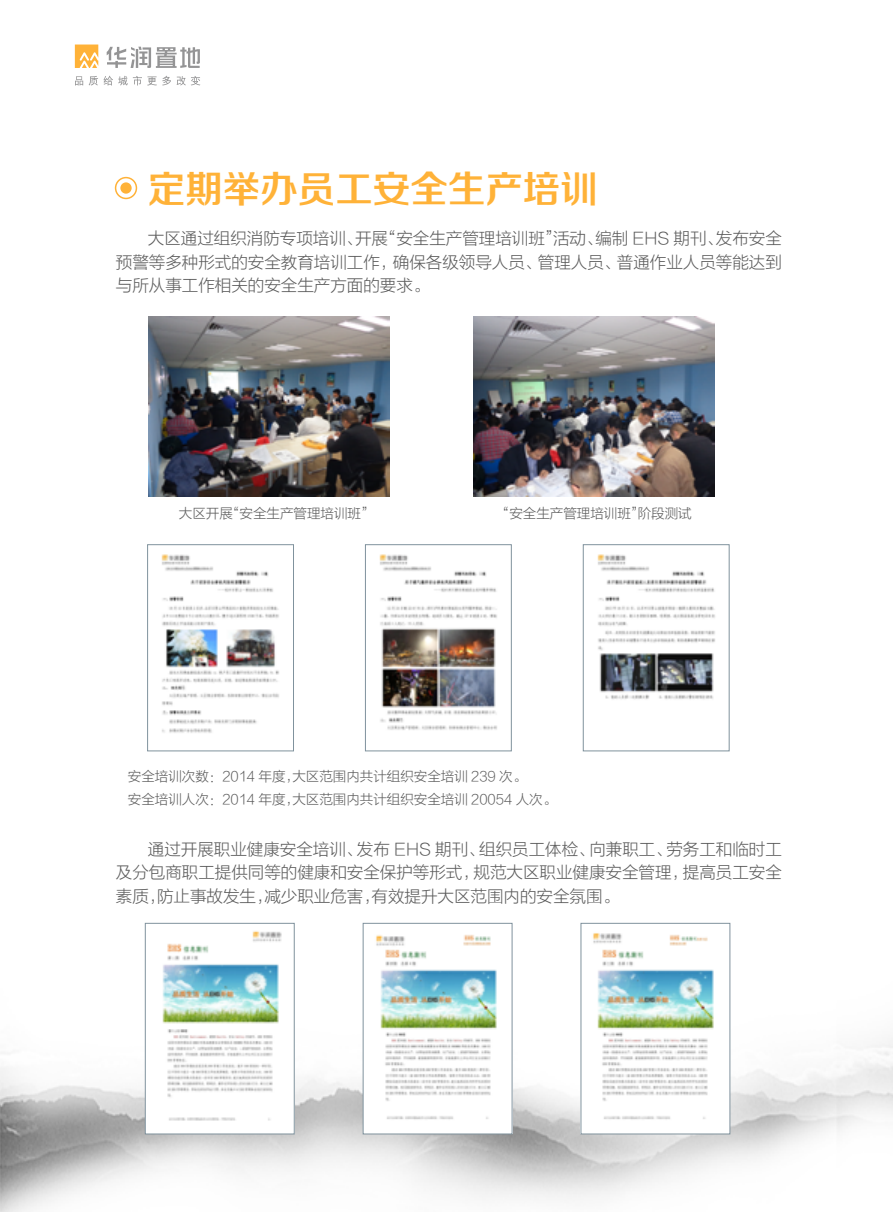
<style>
.page{position:relative;width:893px;height:1212px;background:#fff}
.page>*{position:absolute;margin:0;border:0;box-sizing:border-box;transform-origin:0 0}
.t1{font:37.5px "FZZZHONGJW GB1 0";color:#ffb238}
.t2{font:16.5px/23.4px "FZLTXHK GBK1 0";color:#595959;text-align:justify}
.t3{font:13.5px/23.4px "FZLTXHK GBK1 0";color:#595959}
</style>
<div class="page">
<img style="left:0;top:922px;width:893px;height:290px">
<div style="left:115px;top:177px;width:22px;height:22px;border:2px solid #ffb238;border-radius:50%"></div>
<div style="left:120px;top:182px;width:12px;height:12px;background:#ffb238;border-radius:50%"></div>
<svg style="left:75px;top:76px;width:8px;height:10px"></svg>
<svg style="left:89px;top:76px;width:9px;height:9px"></svg>
<svg style="left:104px;top:76px;width:96px;height:10px"></svg>
<svg style="left:107px;top:47px;width:93px;height:21px"></svg>
<svg style="left:75px;top:45px;width:23px;height:23px"></svg>
<img style="left:149px;top:316px;width:241px;height:181px">
<img style="left:474px;top:316px;width:241px;height:181px">
<img style="left:379px;top:554px;width:118px;height:176px">
<div style="left:365px;top:544px;width:147px;height:207px;border:1px solid #80929d"></div>
<img style="left:161px;top:554px;width:118px;height:179px">
<div style="left:147px;top:544px;width:147px;height:207px;border:1px solid #80929d"></div>
<img style="left:597px;top:554px;width:118px;height:145px">
<div style="left:583px;top:544px;width:146px;height:207px;border:1px solid #80929d"></div>
<img style="left:147px;top:925px;width:146px;height:207px">
<div style="left:145px;top:923px;width:150px;height:211px;border:1px solid #80929d"></div>
<img style="left:365px;top:925px;width:145px;height:207px">
<div style="left:363px;top:923px;width:149px;height:211px;border:1px solid #80929d"></div>
<img style="left:583px;top:925px;width:145px;height:207px">
<div style="left:581px;top:923px;width:149px;height:211px;border:1px solid #80929d"></div>
<h1 class="t1" style="left:148px;top:168px;width:451px">定期举办员工安全生产培训</h1>
<p class="t2" style="left:116px;top:227px;width:668px;text-indent:32px">大区通过组织消防专项培训、开展“安全生产管理培训班”活动、编制 EHS 期刊、发布安全预警等多种形式的安全教育培训工作，确保各级领导人员、管理人员、普通作业人员等能达到与所从事工作相关的安全生产方面的要求。</p>
<p class="t3" style="left:179px;top:502px;width:197px">大区开展“安全生产管理培训班”</p>
<p class="t3" style="left:496px;top:502px;width:197px">“安全生产管理培训班”阶段测试</p>
<p class="t3" style="left:128px;top:765px;width:430px">安全培训次数：2014 年度，大区范围内共计组织安全培训 239 次。<br>安全培训人次：2014 年度，大区范围内共计组织安全培训 20054 人次。</p>
<p class="t2" style="left:116px;top:838px;width:668px;text-indent:32px">通过开展职业健康安全培训、发布 EHS 期刊、组织员工体检、向兼职工、劳务工和临时工及分包商职工提供同等的健康和安全保护等形式，规范大区职业健康安全管理，提高员工安全素质，防止事故发生，减少职业危害，有效提升大区范围内的安全氛围。</p>
</div>
